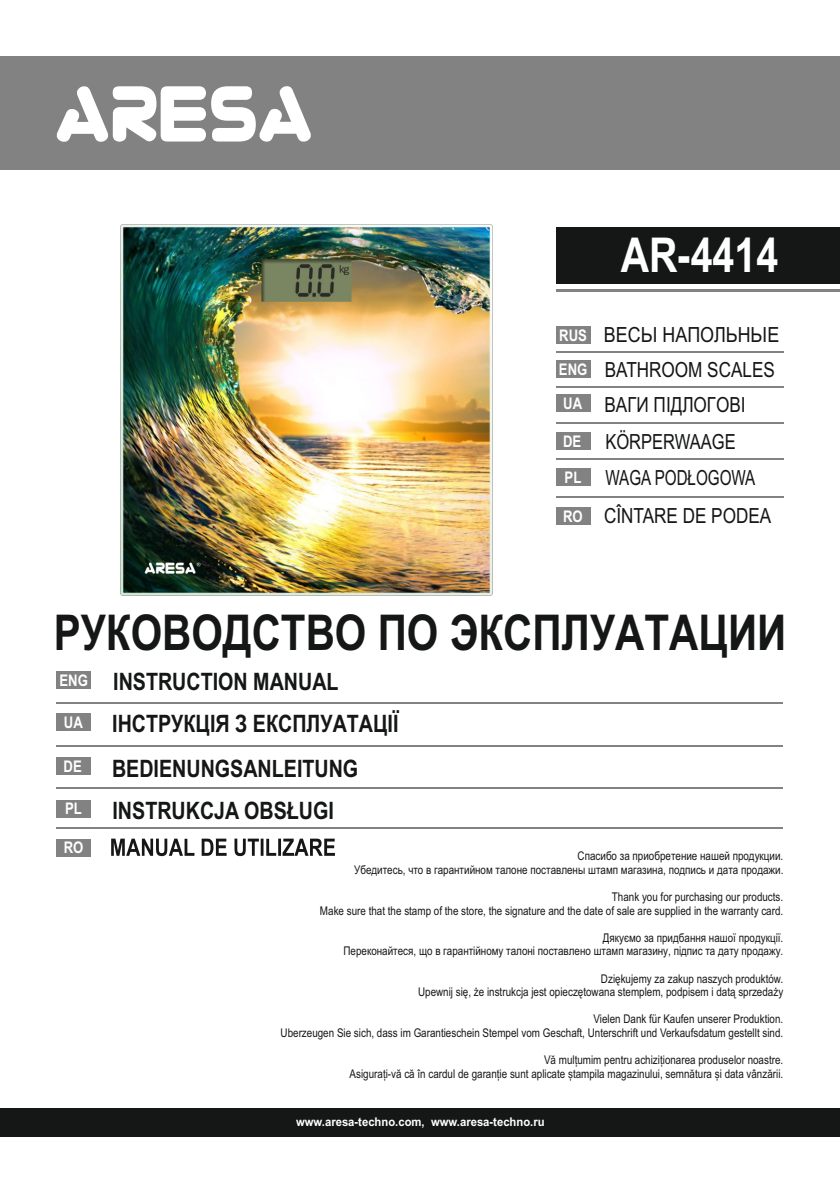
<style>
.page{position:relative;width:840px;height:1191px;background:#fff}
.page>*{position:absolute;margin:0;border:0;box-sizing:border-box;transform-origin:0 0}
.t1{font:700 49.4px "Arial Narrow";color:#151616}
.t2{font:700 48px "Arial Narrow";color:#fff}
.t3{font:700 24px "Arial Narrow";color:#151616}
.t4{font:20.8px "Arial Narrow";color:#151616}
.t5{font:20.8px "Arial Narrow";color:#151616;scale:1.04 1}
.t6{font:20.8px "Arial Narrow";color:#151616;scale:.96 1}
.t7{font:20.8px "Arial Narrow";color:#151616;scale:.89 1}
.t8{font:700 16px/34px "Arial Narrow";color:#fff;text-align:justify}
.t9{font:12px/13.6px "Arial Narrow";color:#151616;text-align:right}
.t10{font:700 12px "Arial Narrow";color:#fff;scale:1.14 1}
.s1{font-weight:700;font-size:16px;color:#fff}
</style>
<div class="page">
<div style="left:556px;top:227px;width:283px;height:56px;background:#151616"></div>
<div style="left:0;top:57px;width:839px;height:113px;background:#818281"></div>
<hr style="left:556px;top:289px;width:283px;height:3px;background:#818281">
<hr style="left:556px;top:351px;width:226px;height:1px;background:#818281">
<hr style="left:556px;top:386px;width:226px;height:1px;background:#818281">
<hr style="left:57px;top:701px;width:725px;height:2px;background:#818281">
<hr style="left:556px;top:422px;width:226px;height:2px;background:#818281">
<hr style="left:57px;top:745px;width:725px;height:2px;background:#818281">
<div style="left:57px;top:671px;width:34px;height:17px;background:#818281"></div>
<div style="left:57px;top:713px;width:34px;height:17px;background:#818281"></div>
<div style="left:556px;top:327px;width:34px;height:17px;background:#818281"></div>
<div style="left:556px;top:360px;width:34px;height:17px;background:#818281"></div>
<div style="left:556px;top:395px;width:34px;height:17px;background:#818281"></div>
<div style="left:556px;top:468px;width:34px;height:17px;background:#818281"></div>
<div style="left:57px;top:800px;width:34px;height:17px;background:#818281"></div>
<div style="left:0;top:1108px;width:839px;height:28px;background:#151616"></div>
<div style="left:556px;top:432px;width:34px;height:17px;background:#818281"></div>
<hr style="left:556px;top:458px;width:226px;height:2px;background:#818281">
<div style="left:57px;top:757px;width:34px;height:17px;background:#818281"></div>
<hr style="left:57px;top:787px;width:725px;height:2px;background:#818281">
<hr style="left:556px;top:496px;width:226px;height:2px;background:#818281">
<div style="left:556px;top:507px;width:34px;height:17px;background:#818281"></div>
<hr style="left:57px;top:827px;width:725px;height:1px;background:#818281">
<div style="left:57px;top:839px;width:34px;height:17px;background:#818281"></div>
<svg style="left:111px;top:838px;width:224px;height:18px"></svg>
<svg style="left:56px;top:86px;width:255px;height:56px"></svg>
<img style="left:121px;top:224px;width:371px;height:371px">
<h2 class="t2" style="left:620px;top:237px;width:159px">AR-4414</h2>
<h3 class="t8" style="left:558px;top:320px;width:30px">RUS ENG UA</h3>
<h3 class="t5" style="left:603px;top:327px;width:170px">ВЕСЫ НАПОЛЬНЫЕ</h3>
<h3 class="t4" style="left:604px;top:362px;width:172px">BATHROOM SCALES</h3>
<h3 class="t4" style="left:604px;top:397px;width:142px">ВАГИ ПІДЛОГОВІ</h3>
<h3 class="t6" style="left:562px;top:434px;width:181px"><span class="s1">DE</span> KÖRPERWAAGE</h3>
<h3 class="t8" style="left:564px;top:461px;width:18px">PL</h3>
<h3 class="t7" style="left:605px;top:470px;width:170px">WAGA PODŁOGOWA</h3>
<h3 class="t4" style="left:563px;top:508px;width:209px"><span class="s1">RO</span> CÎNTARE DE PODEA</h3>
<h1 class="t1" style="left:54px;top:614px;width:733px">РУКОВОДСТВО ПО ЭКСПЛУАТАЦИИ</h1>
<h3 class="t8" style="left:59px;top:665px;width:30px">ENG</h3>
<h3 class="t8" style="left:64px;top:706px;width:20px">UA</h3>
<h3 class="t3" style="left:113px;top:672px;width:227px">INSTRUCTION MANUAL</h3>
<h3 class="t3" style="left:112px;top:715px;width:288px">ІНСТРУКЦІЯ З ЕКСПЛУАТАЦІЇ</h3>
<h3 class="t8" style="left:64px;top:751px;width:20px">DE</h3>
<h3 class="t3" style="left:112px;top:759px;width:248px">BEDIENUNGSANLEITUNG</h3>
<h3 class="t8" style="left:65px;top:793px;width:18px">PL</h3>
<h3 class="t3" style="left:112px;top:801px;width:223px">INSTRUKCJA OBSŁUGI</h3>
<h3 class="t8" style="left:64px;top:832px;width:21px">RO</h3>
<p class="t9" style="left:354px;top:850px;width:430px">Спасибо за приобретение нашей продукции.<br>Убедитесь, что в гарантийном талоне поставлены штамп магазина, подпись и дата продажи.</p>
<p class="t9" style="left:320px;top:891px;width:464px">Thank you for purchasing our products.<br>Make sure that the stamp of the store, the signature and the date of sale are supplied in the warranty card.</p>
<p class="t9" style="left:343px;top:932px;width:441px">Дякуємо за придбання нашої продукції.<br>Переконайтеся, що в гарантійному талоні поставлено штамп магазину, підпис та дату продажу.</p>
<p class="t9" style="left:418px;top:972px;width:366px">Dziękujemy za zakup naszych produktów.<br>Upewnij się, że instrukcja jest opieczętowana stemplem, podpisem i datą sprzedaży</p>
<p class="t9" style="left:280px;top:1013px;width:504px">Vielen Dank für Kaufen unserer Produktion.<br>Uberzeugen Sie sich, dass im Garantieschein Stempel vom Geschaft, Unterschrift und Verkaufsdatum gestellt sind.</p>
<p class="t9" style="left:349px;top:1054px;width:435px">Vă mulțumim pentru achiziționarea produselor noastre.<br>Asigurați-vă că în cardul de garanție sunt aplicate ștampila magazinului, semnătura și data vânzării.</p>
<p class="t10" style="left:296px;top:1116px;width:219px">www.aresa-techno.com, www.aresa-techno.ru</p>
</div>
